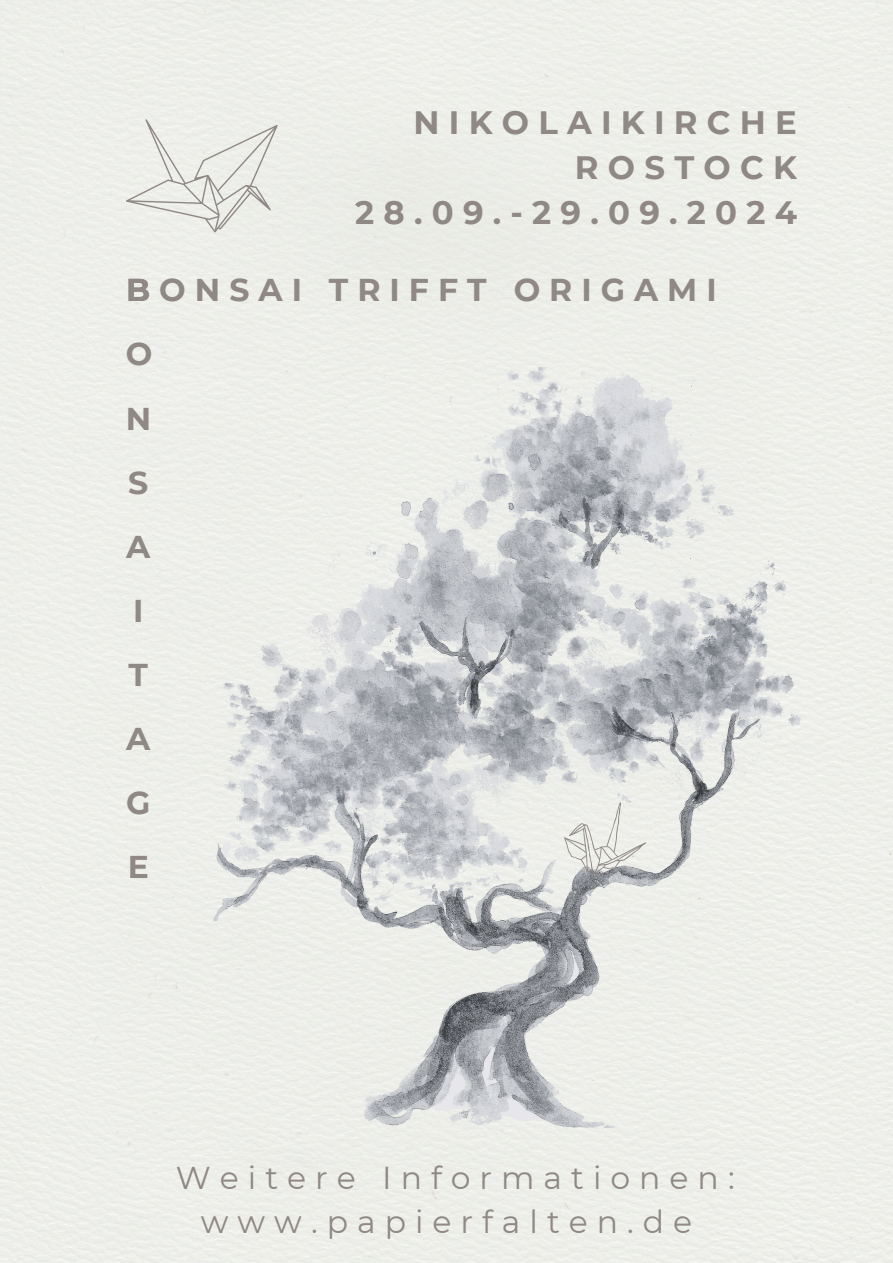
<style>
.page{position:relative;width:893px;height:1263px;background:#fff}
.page>*{position:absolute;margin:0;border:0;box-sizing:border-box;transform-origin:0 0}
.t1{font:700 32.33px/45px "Montserrat";letter-spacing:.285em;color:#8f8884;text-align:right}
.t2{font:31.5px "Montserrat";letter-spacing:.285em;color:#8f8884}
.t3{font:700 31.5px/64.1px "Montserrat";letter-spacing:.285em;color:#8f8884}
</style>
<div class="page">
<img style="left:212px;top:367px;width:592px;height:760px">
<svg style="left:563px;top:802px;width:83px;height:73px;background:#dedfdb"></svg>
<svg style="left:126px;top:119px;width:152px;height:113px;background:#e5e5e1"></svg>
<h1 class="t1" style="left:355px;top:100px;width:443px">NIKOLAIKIRCHE<br>ROSTOCK<br>28.09.-29.09.2024</h1>
<h1 class="t3" style="left:126px;top:258px;width:592px">BONSAI TRIFFT ORIGAMI</h1>
<h1 class="t3" style="left:126px;top:322px;width:28px">O<br>N<br>S<br>A<br>I<br>T<br>A<br>G<br>E</h1>
<p class="t2" style="left:176px;top:1159px;width:560px">Weitere Informationen:</p>
<p class="t2" style="left:201px;top:1203px;width:493px">www.papierfalten.de</p>
</div>
